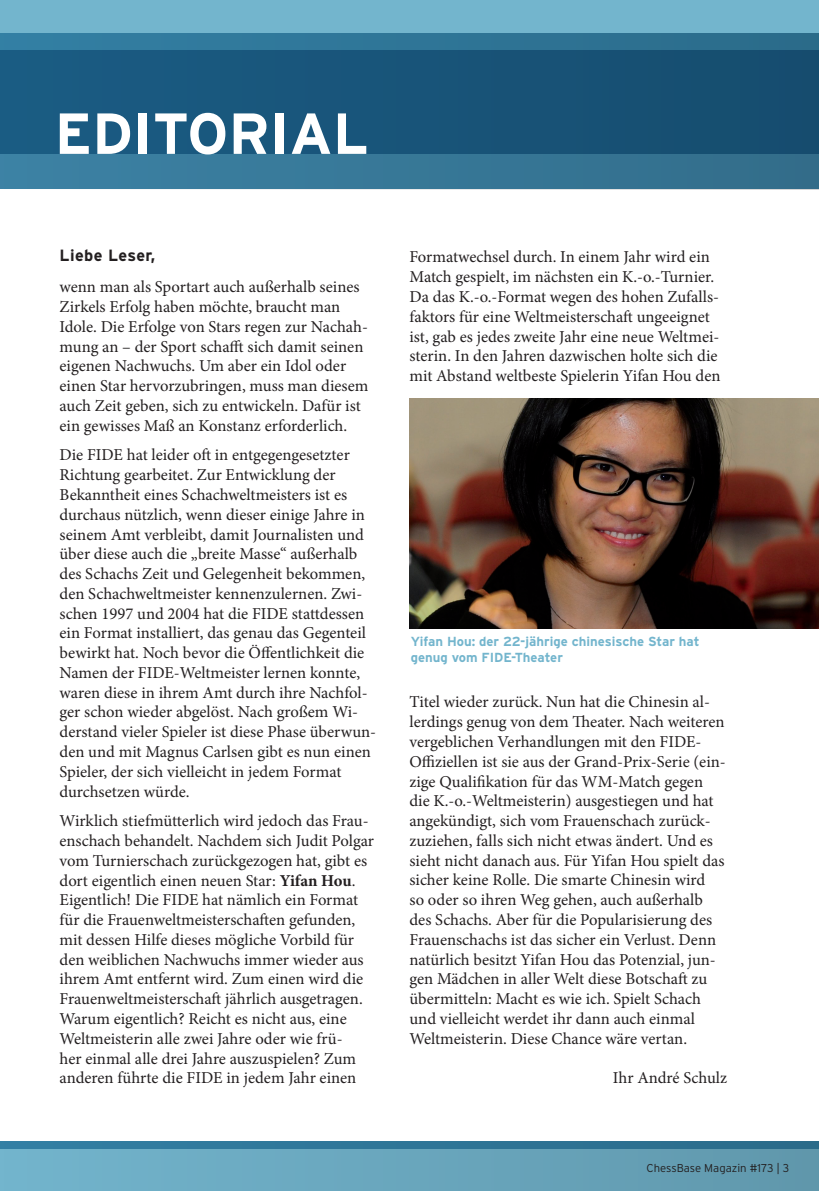
<style>
.page{position:relative;width:819px;height:1191px;background:#fff}
.page>*{position:absolute;margin:0;border:0;box-sizing:border-box;transform-origin:0 0}
.t1{font:700 57.75px "Interstate";color:#fff}
.t2{font:16.62px/19.8px "Minion Pro";color:#231f20}
.t3{font:700 16.28px "Interstate";letter-spacing:.025em;color:#231f20}
.t4{font:700 13.12px/15.8px "Interstate";color:#73b5cd}
.t5{font:300 11.38px "Interstate";color:#231f20}
.s1{font-weight:700}
</style>
<div class="page">
<div style="left:0;top:1141px;width:819px;height:50px;background:linear-gradient(to right,#72b4cd,#6098ac)"></div>
<svg style="left:0;top:1141px;width:819px;height:7px;background:#2e7596"></svg>
<div style="left:0;top:0;width:819px;height:189px;background:#73b5cd"></div>
<div style="left:0;top:33px;width:819px;height:121px;background:linear-gradient(to right,#337fa4,#2b6b8a)"></div>
<svg style="left:0;top:50px;width:819px;height:139px;background:#205d80"></svg>
<img style="left:409px;top:399px;width:410px;height:229px">
<h1 class="t1" style="left:55px;top:101px;width:315px">EDITORIAL</h1>
<p class="t3" style="left:60px;top:246px;width:97px">Liebe Leser,</p>
<p class="t2" style="left:60px;top:277px;width:310px">wenn man als Sportart auch außerhalb seines Zirkels Erfolg haben möchte, braucht man Idole. Die Erfolge von Stars regen zur Nachah&shy;mung an – der Sport schafft sich damit seinen eigenen Nachwuchs. Um aber ein Idol oder einen Star hervorzubringen, muss man diesem auch Zeit geben, sich zu entwickeln. Dafür ist ein gewisses Maß an Konstanz erforderlich.</p>
<p class="t2" style="left:60px;top:445px;width:318px">Die FIDE hat leider oft in entgegengesetzter Richtung gearbeitet. Zur Entwicklung der Bekanntheit eines Schachweltmeisters ist es durchaus nützlich, wenn dieser einige Jahre in seinem Amt verbleibt, damit Journalisten und über diese auch die „breite Masse“ außerhalb des Schachs Zeit und Gelegenheit bekommen, den Schachweltmeister kennenzulernen. Zwi&shy;schen 1997 und 2004 hat die FIDE stattdessen ein Format installiert, das genau das Gegenteil bewirkt hat. Noch bevor die Öffentlichkeit die Namen der FIDE-Weltmeister lernen konnte, waren diese in ihrem Amt durch ihre Nachfol&shy;ger schon wieder abgelöst. Nach großem Wi&shy;derstand vieler Spieler ist diese Phase überwun&shy;den und mit Magnus Carlsen gibt es nun einen Spieler, der sich vielleicht in jedem Format durchsetzen würde.</p>
<p class="t2" style="left:60px;top:811px;width:316px">Wirklich stiefmütterlich wird jedoch das Frau&shy;enschach behandelt. Nachdem sich Judit Polgar vom Turnierschach zurückgezogen hat, gibt es dort eigentlich einen neuen Star: <span class="s1">Yifan Hou</span>.<br>Eigentlich! Die FIDE hat nämlich ein Format für die Frauenweltmeisterschaften gefunden, mit dessen Hilfe dieses mögliche Vorbild für den weiblichen Nachwuchs immer wieder aus ihrem Amt entfernt wird. Zum einen wird die Frauenweltmeisterschaft jährlich ausgetragen.<br>Warum eigentlich? Reicht es nicht aus, eine Weltmeisterin alle zwei Jahre oder wie frü-<br>her einmal alle drei Jahre auszuspielen? Zum anderen führte die FIDE in jedem Jahr einen</p>
<p class="t2" style="left:409px;top:247px;width:312px">Formatwechsel durch. In einem Jahr wird ein Match gespielt, im nächsten ein K.-o.-Turnier.<br>Da das K.-o.-Format wegen des hohen Zufalls&shy;faktors für eine Weltmeisterschaft ungeeignet ist, gab es jedes zweite Jahr eine neue Weltmei&shy;sterin. In den Jahren dazwischen holte sich die mit Abstand weltbeste Spielerin Yifan Hou den</p>
<p class="t4" style="left:410px;top:633px;width:290px">Yifan Hou: der 22-jährige chinesische Star hat genug vom FIDE-Theater</p>
<p class="t2" style="left:409px;top:692px;width:318px">Titel wieder zurück. Nun hat die Chinesin al&shy;lerdings genug von dem Theater. Nach weiteren vergeblichen Verhandlungen mit den FIDE-Offiziellen ist sie aus der Grand-Prix-Serie (ein&shy;zige Qualifikation für das WM-Match gegen die K.-o.-Weltmeisterin) ausgestiegen und hat angekündigt, sich vom Frauenschach zurück&shy;zuziehen, falls sich nicht etwas ändert. Und es sieht nicht danach aus. Für Yifan Hou spielt das sicher keine Rolle. Die smarte Chinesin wird<br>so oder so ihren Weg gehen, auch außerhalb des Schachs. Aber für die Popularisierung des Frauenschachs ist das sicher ein Verlust. Denn natürlich besitzt Yifan Hou das Potenzial, jun&shy;gen Mädchen in aller Welt diese Botschaft zu übermitteln: Macht es wie ich. Spielt Schach und vielleicht werdet ihr dann auch einmal Weltmeisterin. Diese Chance wäre vertan.</p>
<p class="t2" style="left:613px;top:1068px;width:116px">Ihr André Schulz</p>
<p class="t5" style="left:646px;top:1162px;width:144px">ChessBase Magazin #173 | 3</p>
</div>
